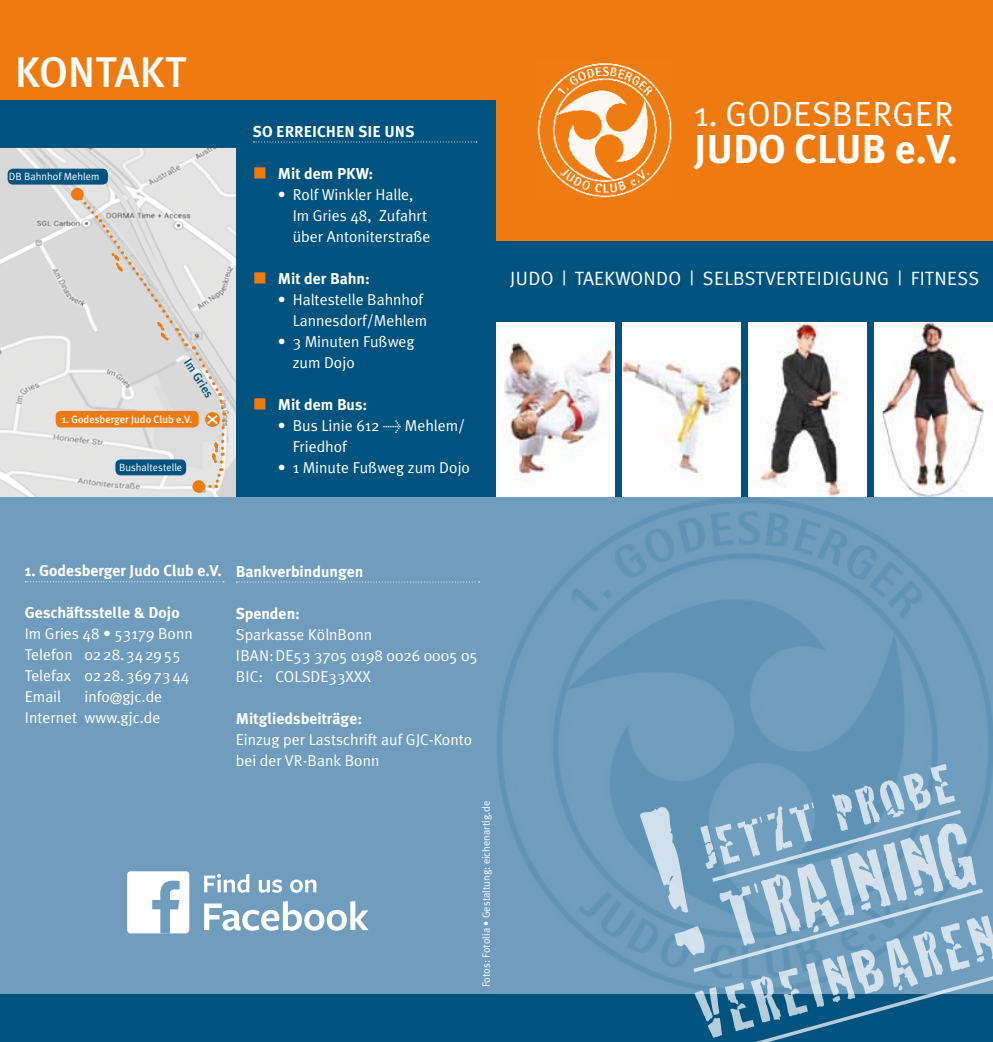
<style>
.page{position:relative;width:993px;height:1042px;background:#fff}
.page>*{position:absolute;margin:0;border:0;box-sizing:border-box;transform-origin:0 0}
.t1{font:500 42.88px "Meta Plus";color:#fff}
.t2{font:700 40.25px "Meta Plus";color:#fff}
.t3{font:35px "Meta Plus Normal";color:#fff}
.t4{font:19.25px "Meta Plus Normal";color:#fff}
.t5{font:15.75px/21px "Meta Plus Normal";color:#fff}
.t6{font:700 15.75px "Meta Plus";color:#fff}
.t7{font:500 12.25px "Meta Plus";color:#00537e}
.t8{font:10.5px "Meta Plus Normal";color:#fff}
.t9{font:500 10.5px "Meta Plus";color:#fff}
.s1{color:#ef7b10}
</style>
<div class="page">
<div style="left:0;top:99px;width:992px;height:943px;background:#709dbe"></div>
<img style="left:496px;top:496px;width:496px;height:499px">
<div style="left:0;top:0;width:992px;height:496px;background:#00537e"></div>
<div style="left:0;top:0;width:496px;height:99px;background:#ef7b10"></div>
<div style="left:0;top:995px;width:992px;height:47px;background:#00537e"></div>
<svg style="left:25px;top:581px;width:199px;height:1px"></svg>
<svg style="left:253px;top:142px;width:224px;height:1px"></svg>
<img style="left:0;top:149px;width:236px;height:347px">
<div style="left:496px;top:0;width:496px;height:241px;background:#ef7b10"></div>
<img style="left:537px;top:63px;width:135px;height:135px">
<img style="left:496px;top:323px;width:118px;height:173px">
<img style="left:622px;top:323px;width:118px;height:173px">
<img style="left:748px;top:323px;width:118px;height:173px">
<img style="left:874px;top:323px;width:118px;height:173px">
<svg style="left:236px;top:582px;width:243px;height:1px"></svg>
<div style="left:8px;top:169px;width:100px;height:16px;background:#00537e;border-radius:5px"></div>
<div style="left:56px;top:411px;width:142px;height:16px;background:#ef7b10;border-radius:5px"></div>
<div style="left:71px;top:188px;width:13px;height:12px;background:#ef7b10;border-radius:50%"></div>
<svg style="left:192px;top:480px;width:13px;height:13px"></svg>
<svg style="left:204px;top:874px;width:45px;height:19px"></svg>
<svg style="left:259px;top:879px;width:23px;height:14px"></svg>
<svg style="left:290px;top:879px;width:26px;height:14px"></svg>
<svg style="left:204px;top:901px;width:164px;height:30px"></svg>
<div style="left:127px;top:871px;width:62px;height:62px;background:#fff;border-radius:3px"></div>
<svg style="left:152px;top:880px;width:27px;height:53px"></svg>
<svg style="left:77px;top:193px;width:150px;height:295px;background:#d9d4cd"></svg>
<svg style="left:638px;top:764px;width:354px;height:278px"></svg>
<h1 class="t1" style="left:15px;top:47px;width:173px">KONTAKT</h1>
<p class="t8" style="left:9px;top:170px;width:92px">DB Bahnhof Mehlem</p>
<p class="t7" style="left:193px;top:356px;width:45px;rotate:57deg">Im Gries</p>
<p class="t9" style="left:62px;top:413px;width:132px">1. Godesberger Judo Club e.V.</p>
<p class="t8" style="left:119px;top:461px;width:65px">Bushaltestelle</p>
<p class="t6" style="left:253px;top:122px;width:161px">So erreichen Sie uns</p>
<p class="t6" style="left:253px;top:164px;width:122px"><span class="s1">■</span> Mit dem PKW:</p>
<p class="t5" style="left:292px;top:183px;width:139px;text-indent:-15px">• Rolf Winkler Halle,<br>Im Gries 48, Zufahrt über Antoniterstraße</p>
<p class="t6" style="left:253px;top:269px;width:118px"><span class="s1">■</span> Mit der Bahn:</p>
<p class="t5" style="left:278px;top:288px;width:151px;text-align:right">• Haltestelle Bahnhof<br>Lannesdorf/Mehlem</p>
<p class="t5" style="left:292px;top:330px;width:123px;text-indent:-15px">• 3 Minuten Fußweg zum Dojo</p>
<p class="t6" style="left:253px;top:395px;width:116px"><span class="s1">■</span> Mit dem Bus:</p>
<p class="t5" style="left:292px;top:414px;width:174px;text-indent:-15px">• Bus Linie 612 &gt; Mehlem/<br>Friedhof</p>
<p class="t5" style="left:278px;top:456px;width:194px">• 1 Minute Fußweg zum Dojo</p>
<h3 class="t3" style="left:693px;top:94px;width:159px">1. Godesberger</h3>
<h2 class="t2" style="left:693px;top:126px;width:265px">Judo Club e.V.</h2>
<p class="t4" style="left:510px;top:267px;width:459px">JUDO | TAEKWONDO | SELBSTVERTEIDIGUNG | FITNESS</p>
<p class="t6" style="left:25px;top:562px;width:198px">1. Godesberger Judo Club e.V.</p>
<p class="t6" style="left:25px;top:604px;width:156px">Geschäftsstelle &amp; Dojo</p>
<p class="t5" style="left:25px;top:623px;width:169px">Im Gries 48 • 53179 Bonn<br>Telefon 0228.342955<br>Telefax 0228.3697344<br>Email</p>
<p class="t5" style="left:25px;top:686px;width:139px;text-align:right">info@gjc.de<br>Internet www.gjc.de</p>
<p class="t6" style="left:236px;top:562px;width:129px">Bankverbindungen</p>
<p class="t6" style="left:236px;top:604px;width:66px">Spenden:</p>
<p class="t5" style="left:236px;top:623px;width:243px">Sparkasse KölnBonn<br>IBAN:DE53 3705 0198 0026 0005 05<br>BIC: COLSDE33XXX</p>
<p class="t6" style="left:236px;top:709px;width:128px">Mitgliedsbeiträge:</p>
<p class="t5" style="left:236px;top:728px;width:238px">Einzug per Lastschrift auf GJC-Konto bei der VR-Bank Bonn</p>
<p class="t8" style="left:480px;top:987px;width:188px;rotate:-90deg">Fotos: Fotolia • Gestaltung: eichenartig.de</p>
</div>
